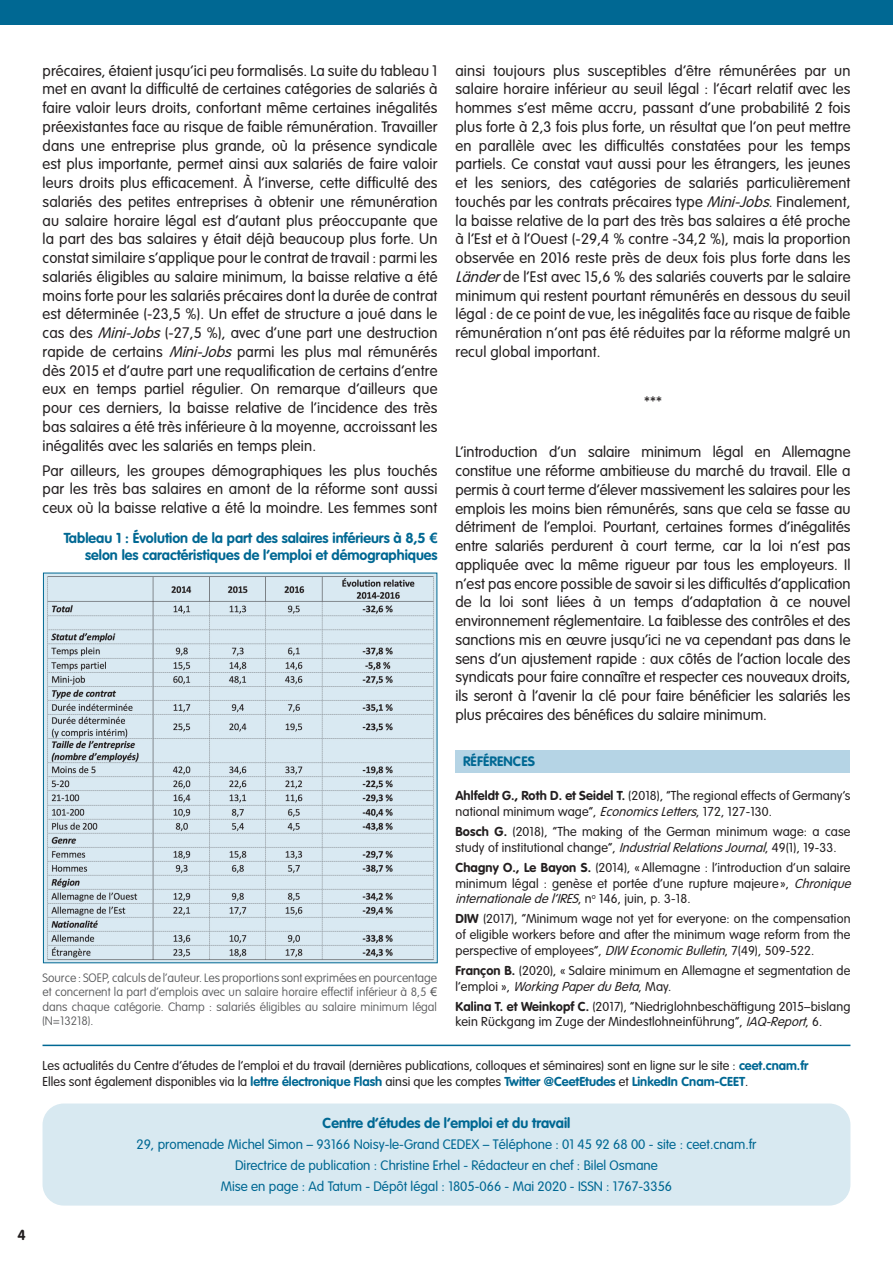
<style>
.page{position:relative;width:893px;height:1263px;background:#fff}
.page>*{position:absolute;margin:0;border:0;box-sizing:border-box;transform-origin:0 0}
.t1{font:300 15px/18.8px "VAG Rounded";letter-spacing:.01em;color:#231f20;text-align:justify}
.t2{font:700 14.25px/17.1px "VAG Rounded";color:#006893;text-align:right}
.t3{font:700 14.25px "VAG Rounded";color:#231f20}
.t4{font:300 13.5px/21px "VAG Rounded";color:#006893;text-align:center}
.t5{font:700 13.5px "VAG Rounded";letter-spacing:.01em;color:#006893}
.t6{font:300 12.75px/15.8px "VAG Rounded";letter-spacing:.01em;color:#231f20}
.t7{font:100 12px/14.4px "VAG Rounded";color:#57585a;text-align:justify}
.s1{font-style:italic}
.s2{font-family:"Arial"}
.s3{font-family:"Arial";font-weight:400}
.s4{font-weight:700}
.s5{font-weight:700;color:#006893}
</style>
<div class="page">
<div style="left:455px;top:750px;width:395px;height:22px;background:#b5d4e5"></div>
<div style="left:0;top:0;width:893px;height:24px;background:#006893"></div>
<div style="left:43px;top:1103px;width:807px;height:102px;background:#d8e9f1;border-radius:21px"></div>
<hr style="left:43px;top:1044px;width:807px;height:2px;background:#006893">
<img style="left:47px;top:576px;width:387px;height:385px">
<p class="t3" style="left:17px;top:1227px;width:10px">4</p>
<p class="t1" style="left:43px;top:61px;width:396px">précaires, étaient jusqu’ici peu formalisés. La suite du tableau 1 met en avant la difficulté de certaines catégories de salariés à faire valoir leurs droits, confortant même certaines inégalités préexistantes face au risque de faible rémunération. Travailler dans une entreprise plus grande, où la présence syndicale est plus importante, permet ainsi aux salariés de faire valoir leurs droits plus efficacement. À l’inverse, cette difficulté des salariés des petites entreprises à obtenir une rémunération au salaire horaire légal est d’autant plus préoccupante que la part des bas salaires y était déjà beaucoup plus forte. Un constat similaire s’applique pour le contrat de travail : parmi les salariés éligibles au salaire minimum, la baisse relative a été moins forte pour les salariés précaires dont la durée de contrat est déterminée (-23,5 %). Un effet de structure a joué dans le cas des <span class="s1">Mini-Jobs</span> (-27,5 %), avec d’une part une destruction rapide de certains <span class="s1">Mini-Jobs</span> parmi les plus mal rémunérés dès 2015 et d’autre part une requalification de certains d’entre eux en temps partiel régulier. On remarque d’ailleurs que pour ces derniers, la baisse relative de l’incidence des très bas salaires a été très inférieure à la moyenne, accroissant les inégalités avec les salariés en temps plein.</p>
<p class="t1" style="left:43px;top:461px;width:396px">Par ailleurs, les groupes démographiques les plus touchés par les très bas salaires en amont de la réforme sont aussi ceux où la baisse relative a été la moindre. Les femmes sont</p>
<p class="t2" style="left:64px;top:529px;width:375px">Tableau 1 : Évolution de la part des salaires inférieurs à 8,5 <span class="s2">€ </span>selon les caractéristiques de l’emploi et démographiques</p>
<p class="t7" style="left:43px;top:970px;width:396px">Source : SOEP, calculs de l’auteur. Les proportions sont exprimées en pourcentage et concernent la part d’emplois avec un salaire horaire effectif inférieur à 8,5 <span class="s3">€ </span>dans chaque catégorie. Champ : salariés éligibles au salaire minimum légal (N=13218).</p>
<p class="t1" style="left:455px;top:61px;width:396px">ainsi toujours plus susceptibles d’être rémunérées par un salaire horaire inférieur au seuil légal : l’écart relatif avec les hommes s’est même accru, passant d’une probabilité 2 fois plus forte à 2,3 fois plus forte, un résultat que l’on peut mettre en parallèle avec les difficultés constatées pour les temps partiels. Ce constat vaut aussi pour les étrangers, les jeunes et les seniors, des catégories de salariés particulièrement touchés par les contrats précaires type <span class="s1">Mini-Jobs</span>. Finalement, la baisse relative de la part des très bas salaires a été proche à l’Est et à l’Ouest (-29,4 % contre -34,2 %), mais la proportion observée en 2016 reste près de deux fois plus forte dans les <span class="s1">Länder</span> de l’Est avec 15,6 % des salariés couverts par le salaire minimum qui restent pourtant rémunérés en dessous du seuil légal : de ce point de vue, les inégalités face au risque de faible rémunération n’ont pas été réduites par la réforme malgré un recul global important.</p>
<p class="t1" style="left:644px;top:392px;width:19px">***</p>
<p class="t1" style="left:455px;top:443px;width:396px">L’introduction d’un salaire minimum légal en Allemagne constitue une réforme ambitieuse du marché du travail. Elle a permis à court terme d’élever massivement les salaires pour les emplois les moins bien rémunérés, sans que cela se fasse au détriment de l’emploi. Pourtant, certaines formes d’inégalités entre salariés perdurent à court terme, car la loi n’est pas appliquée avec la même rigueur par tous les employeurs. Il n’est pas encore possible de savoir si les difficultés d’application de la loi sont liées à un temps d’adaptation à ce nouvel environnement réglementaire. La faiblesse des contrôles et des sanctions mis en œuvre jusqu’ici ne va cependant pas dans le sens d’un ajustement rapide : aux côtés de l’action locale des syndicats pour faire connaître et respecter ces nouveaux droits, ils seront à l’avenir la clé pour faire bénéficier les salariés les plus précaires des bénéfices du salaire minimum.</p>
<p class="t5" style="left:463px;top:754px;width:73px">RÉFÉRENCES</p>
<p class="t6" style="left:455px;top:788px;width:396px"><span class="s4">Ahlfeldt G., Roth D. et Seidel T.</span> (2018), “The regional effects of Germany’s national minimum wage”, <span class="s1">Economics Letters</span>, 172, 127-130.</p>
<p class="t6" style="left:455px;top:824px;width:396px"><span class="s4">Bosch G.</span> (2018), “The making of the German minimum wage: a case study of institutional change”, <span class="s1">Industrial Relations Journal</span>, 49(1), 19-33.</p>
<p class="t6" style="left:455px;top:859px;width:396px;text-align:justify"><span class="s4">Chagny O., Le Bayon S.</span> (2014), «Allemagne : l’introduction d’un salaire minimum légal : genèse et portée d’une rupture majeure », <span class="s1">Chronique internationale de l’IRES</span>, n<sup>o</sup> 146, juin, p. 3-18.</p>
<p class="t6" style="left:455px;top:911px;width:396px;text-align:justify"><span class="s4">DIW</span> (2017), “Minimum wage not yet for everyone: on the compensation of eligible workers before and after the minimum wage reform from the perspective of employees”, <span class="s1">DIW Economic Bulletin</span>, 7(49), 509-522.</p>
<p class="t6" style="left:455px;top:962px;width:396px"><span class="s4">Françon B.</span> (2020), « Salaire minimum en Allemagne et segmentation de l’emploi », <span class="s1">Working Paper du Beta</span>, May.</p>
<p class="t6" style="left:455px;top:998px;width:396px"><span class="s4">Kalina T. et Weinkopf C.</span> (2017), “Niedriglohnbeschäftigung 2015–bislang kein Rückgang im Zuge der Mindestlohneinführung“, <span class="s1">IAQ-Report</span>, 6.</p>
<p class="t6" style="left:43px;top:1058px;width:767px;line-height:15.3px">Les actualités du Centre d’études de l’emploi et du travail (dernières publications, colloques et séminaires) sont en ligne sur le site : <span class="s5">ceet.cnam.fr<br></span>Elles sont également disponibles via la <span class="s5">lettre électronique Flash</span> ainsi que les comptes <span class="s5">Twitter @CeetEtudes</span> et <span class="s5">LinkedIn Cnam-CEET</span>.</p>
<p class="t2" style="left:323px;top:1114px;width:249px">Centre d’études de l’emploi et du travail</p>
<p class="t4" style="left:136px;top:1134px;width:622px">29, promenade Michel Simon – 93166 Noisy-le-Grand CEDEX – Téléphone : 01 45 92 68 00 - site : ceet.cnam.fr<br>Directrice de publication : Christine Erhel - Rédacteur en chef : Bilel Osmane<br>Mise en page : Ad Tatum - Dépôt légal : 1805-066 - Mai 2020 - ISSN : 1767-3356</p>
</div>
